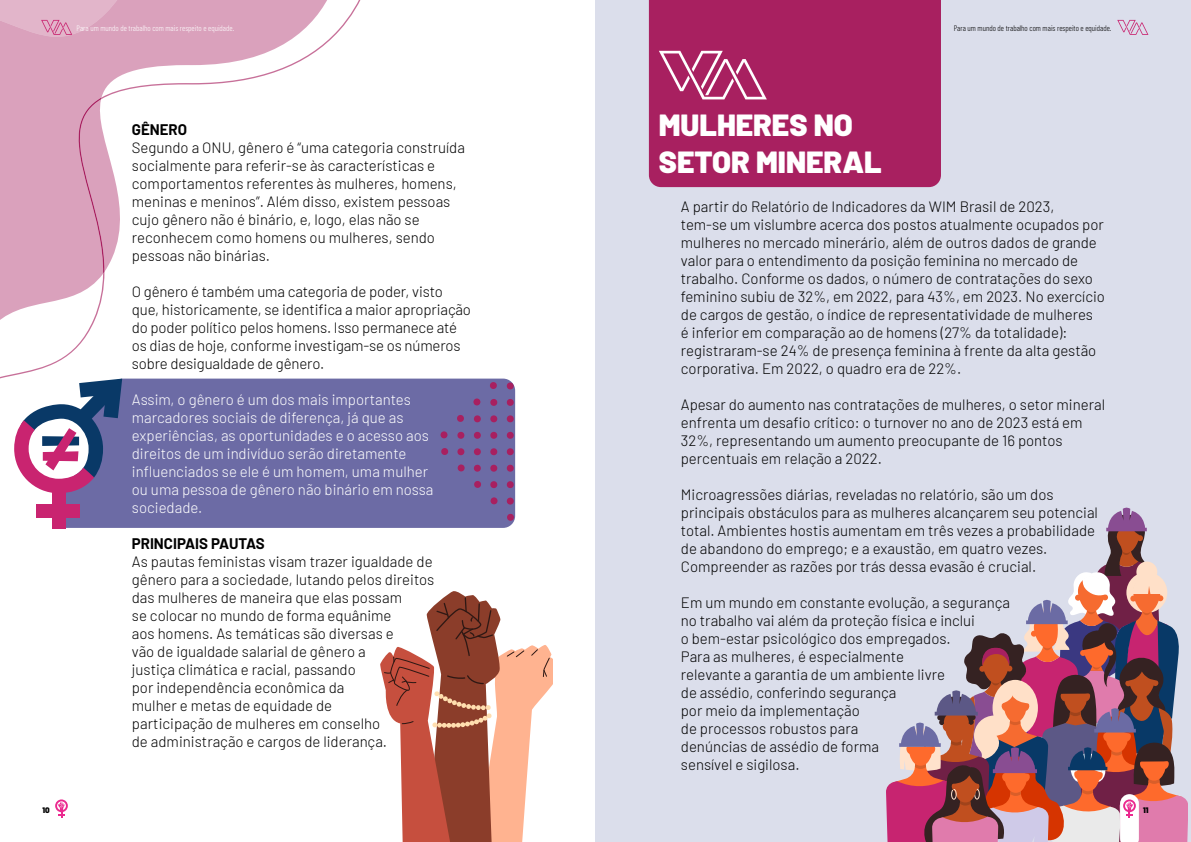
<style>
.page{position:relative;width:1191px;height:842px;background:#fff}
.page>*{position:absolute;margin:0;border:0;box-sizing:border-box;transform-origin:0 0}
.t1{font:900 30.5px/36.7px "Barlow";color:#fff}
.t2{font:300 15px/18px "Barlow";color:#000}
.t3{font:300 15px/18px "Barlow";color:#fff}
.t4{font:700 15px "Barlow";color:#000}
.t5{font:300 8px "Barlow Condensed";color:#000}
.t6{font:300 8px "Barlow Condensed";color:#fff}
.t7{font:900 8px "Barlow";color:#000}
</style>
<div class="page">
<div style="left:595px;top:0;width:596px;height:842px;background:#dbdeeb"></div>
<div style="left:649px;top:0;width:292px;height:187px;background:#a82060"></div>
<svg style="left:0;top:0;width:388px;height:509px"></svg>
<div style="left:65px;top:379px;width:450px;height:149px;background:#6c6ba5"></div>
<svg style="left:506px;top:497px;width:8px;height:8px"></svg>
<svg style="left:506px;top:464px;width:8px;height:8px"></svg>
<svg style="left:506px;top:448px;width:8px;height:8px"></svg>
<svg style="left:490px;top:448px;width:7px;height:8px"></svg>
<svg style="left:506px;top:432px;width:8px;height:7px"></svg>
<svg style="left:490px;top:481px;width:7px;height:7px"></svg>
<svg style="left:490px;top:464px;width:7px;height:8px"></svg>
<svg style="left:506px;top:481px;width:8px;height:7px"></svg>
<svg style="left:474px;top:465px;width:7px;height:7px"></svg>
<svg style="left:506px;top:399px;width:8px;height:7px"></svg>
<svg style="left:506px;top:382px;width:8px;height:8px"></svg>
<svg style="left:473px;top:431px;width:8px;height:8px"></svg>
<svg style="left:490px;top:415px;width:7px;height:8px"></svg>
<svg style="left:473px;top:415px;width:8px;height:8px"></svg>
<svg style="left:490px;top:431px;width:7px;height:8px"></svg>
<svg style="left:490px;top:399px;width:7px;height:7px"></svg>
<svg style="left:506px;top:415px;width:8px;height:8px"></svg>
<svg style="left:457px;top:448px;width:8px;height:8px"></svg>
<svg style="left:489px;top:382px;width:8px;height:7px"></svg>
<svg style="left:456px;top:415px;width:8px;height:7px"></svg>
<svg style="left:473px;top:398px;width:8px;height:8px"></svg>
<svg style="left:440px;top:431px;width:8px;height:8px"></svg>
<svg style="left:457px;top:431px;width:8px;height:8px"></svg>
<svg style="left:473px;top:448px;width:8px;height:8px"></svg>
<svg style="left:506px;top:513px;width:8px;height:8px"></svg>
<svg style="left:474px;top:481px;width:7px;height:7px"></svg>
<svg style="left:490px;top:497px;width:8px;height:8px"></svg>
<svg style="left:441px;top:448px;width:7px;height:7px"></svg>
<svg style="left:457px;top:464px;width:8px;height:8px"></svg>
<div style="left:52px;top:486px;width:13px;height:42px;background:#c92470"></div>
<div style="left:37px;top:504px;width:43px;height:13px;background:#c92470"></div>
<svg style="left:0;top:97px;width:122px;height:396px"></svg>
<svg style="left:380px;top:591px;width:173px;height:251px"></svg>
<svg style="left:659px;top:51px;width:108px;height:48px;background:#ba4e81"></svg>
<svg style="left:886px;top:508px;width:301px;height:334px"></svg>
<svg style="left:1117px;top:20px;width:31px;height:15px"></svg>
<svg style="left:55px;top:799px;width:13px;height:19px"></svg>
<svg style="left:0;top:0;width:150px;height:37px;background:#deaac2"></svg>
<p class="t6" style="left:77px;top:26px;width:159px">Para um mundo de trabalho com mais respeito e equidade.</p>
<p class="t7" style="left:43px;top:807px;width:9px">10</p>
<p class="t4" style="left:132px;top:119px;width:57px">GÊNERO</p>
<p class="t2" style="left:132px;top:140px;width:335px">Segundo a ONU, gênero é “uma categoria construída socialmente para referir-se às características e comportamentos referentes às mulheres, homens, meninas e meninos”. Além disso, existem pessoas cujo gênero não é binário, e, logo, elas não se reconhecem como homens ou mulheres, sendo pessoas não binárias.</p>
<p class="t2" style="left:132px;top:284px;width:341px">O gênero é também uma categoria de poder, visto que, historicamente, se identifica a maior apropriação do poder político pelos homens. Isso permanece até os dias de hoje, conforme investigam-se os números sobre desigualdade de gênero.</p>
<p class="t3" style="left:132px;top:392px;width:303px">Assim, o gênero é um dos mais importantes marcadores sociais de diferença, já que as experiências, as oportunidades e o acesso aos direitos de um indivíduo serão diretamente influenciados se ele é um homem, uma mulher ou uma pessoa de gênero não binário em nossa sociedade.</p>
<p class="t4" style="left:132px;top:538px;width:134px">PRINCIPAIS PAUTAS</p>
<p class="t2" style="left:132px;top:554px;width:304px">As pautas feministas visam trazer igualdade de gênero para a sociedade, lutando pelos direitos das mulheres de maneira que elas possam<br>se colocar no mundo de forma equânime<br>aos homens. As temáticas são diversas e<br>vão de igualdade salarial de gênero a<br>justiça climática e racial, passando<br>por independência econômica da<br>mulher e metas de equidade de<br>participação de mulheres em conselho<br>de administração e cargos de liderança.</p>
<p class="t5" style="left:953px;top:26px;width:159px">Para um mundo de trabalho com mais respeito e equidade.</p>
<h1 class="t1" style="left:659px;top:109px;width:224px">MULHERES NO<br>SETOR MINERAL</h1>
<p class="t2" style="left:681px;top:199px;width:425px">A partir do Relatório de Indicadores da WIM Brasil de 2023,<br>tem-se um vislumbre acerca dos postos atualmente ocupados por mulheres no mercado minerário, além de outros dados de grande valor para o entendimento da posição feminina no mercado de trabalho. Conforme os dados, o número de contratações do sexo feminino subiu de 32%, em 2022, para 43%, em 2023. No exercício de cargos de gestão, o índice de representatividade de mulheres<br>é inferior em comparação ao de homens (27% da totalidade): registraram-se 24% de presença feminina à frente da alta gestão corporativa. Em 2022, o quadro era de 22%.</p>
<p class="t2" style="left:681px;top:397px;width:426px">Apesar do aumento nas contratações de mulheres, o setor mineral enfrenta um desafio crítico: o turnover no ano de 2023 está em 32%, representando um aumento preocupante de 16 pontos percentuais em relação a 2022.</p>
<p class="t2" style="left:681px;top:487px;width:418px">Microagressões diárias, reveladas no relatório, são um dos principais obstáculos para as mulheres alcançarem seu potencial total. Ambientes hostis aumentam em três vezes a probabilidade de abandono do emprego; e a exaustão, em quatro vezes.<br>Compreender as razões por trás dessa evasão é crucial.</p>
<p class="t2" style="left:681px;top:595px;width:331px">Em um mundo em constante evolução, a segurança no trabalho vai além da proteção física e inclui<br>o bem-estar psicológico dos empregados.<br>Para as mulheres, é especialmente<br>relevante a garantia de um ambiente livre<br>de assédio, conferindo segurança<br>por meio da implementação<br>de processos robustos para<br>denúncias de assédio de forma<br>sensível e sigilosa.</p>
<p class="t7" style="left:1143px;top:807px;width:7px">11</p>
</div>
